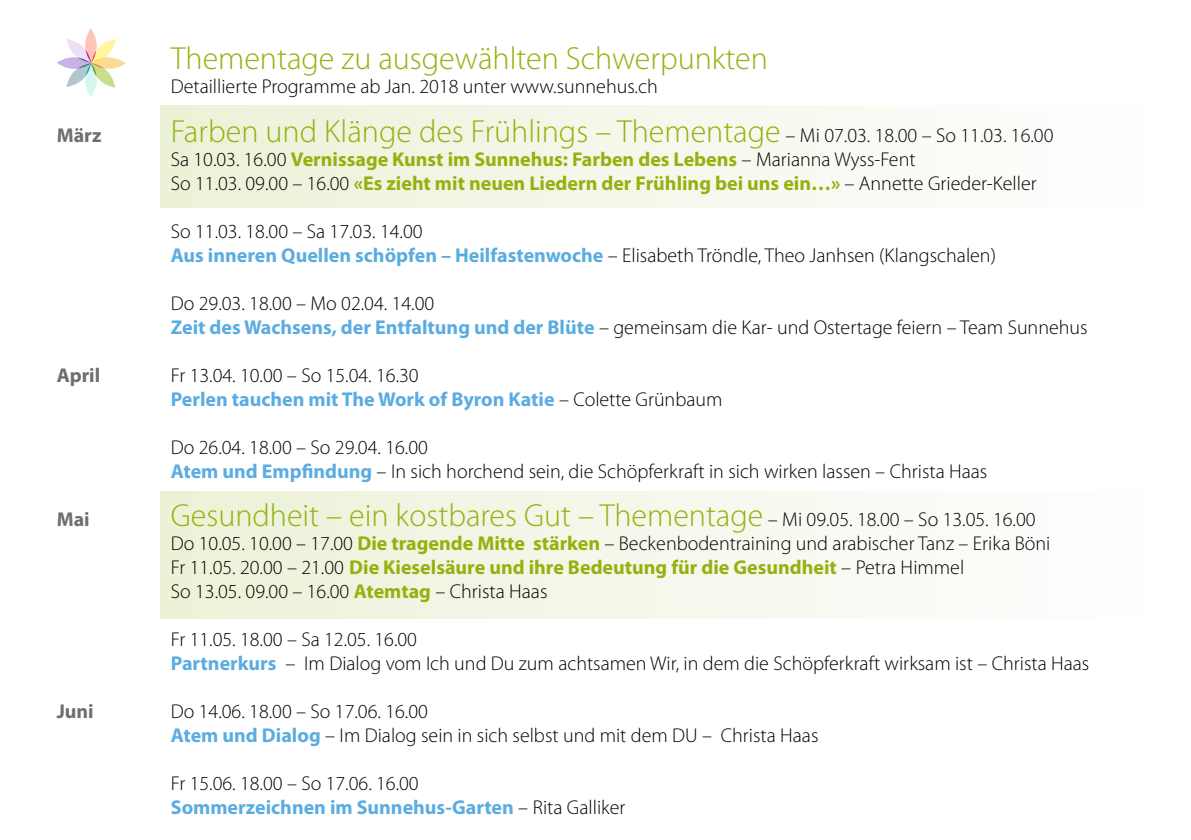
<style>
.page{position:relative;width:1191px;height:840px;background:#fff}
.page>*{position:absolute;margin:0;border:0;box-sizing:border-box;transform-origin:0 0}
.t1{font:300 32px "Myriad Pro";color:#93b20f}
.t2{font:300 20px/24px "Myriad Pro";color:#000}
.t3{font:700 20px/24px "Myriad Pro";color:#93b20f}
.t4{font:700 20px "Myriad Pro";color:#6e6e6e}
.s1{font-size:20px;color:#000}
.s2{font-weight:300;color:#000}
.s3{font-weight:700;color:#5bace0}
.s4{font-weight:700;color:#93b20f}
</style>
<div class="page">
<div style="left:161px;top:105px;width:986px;height:102px;background:linear-gradient(to right,#ecf1d7,#fefeff)"></div>
<div style="left:161px;top:491px;width:986px;height:127px;background:linear-gradient(to right,#ecf1d7,#fefeff)"></div>
<svg style="left:57px;top:28px;width:69px;height:69px"></svg>
<h1 class="t1" style="left:171px;top:41px;width:598px">Thementage zu ausgewählten Schwerpunkten</h1>
<p class="t2" style="left:171px;top:75px;width:488px">Detaillierte Programme ab Jan. 2018 unter www.sunnehus.ch</p>
<p class="t4" style="left:57px;top:122px;width:46px">März</p>
<h1 class="t1" style="left:171px;top:113px;width:884px">Farben und Klänge des Frühlings – Thementage <span class="s1">– Mi 07.03. 18.00 – So 11.03. 16.00</span></h1>
<p class="t3" style="left:171px;top:146px;width:867px"><span class="s2">Sa 10.03. 16.00</span> Vernissage Kunst im Sunnehus: Farben des Lebens <span class="s2">– Marianna Wyss-Fent<br>So 11.03. 09.00 – 16.00</span> «Es zieht mit neuen Liedern der Frühling bei uns ein…» <span class="s2">– Annette Grieder-Keller</span></p>
<p class="t2" style="left:171px;top:219px;width:826px">So 11.03. 18.00 – Sa 17.03. 14.00<br><span class="s3">Aus inneren Quellen schöpfen – Heilfastenwoche</span> – Elisabeth Tröndle, Theo Janhsen (Klangschalen)</p>
<p class="t2" style="left:171px;top:291px;width:918px">Do 29.03. 18.00 – Mo 02.04. 14.00<br><span class="s3">Zeit des Wachsens, der Entfaltung und der Blüte</span> – gemeinsam die Kar- und Ostertage feiern – Team Sunnehus</p>
<p class="t4" style="left:57px;top:362px;width:45px">April</p>
<p class="t2" style="left:171px;top:363px;width:553px">Fr 13.04. 10.00 – So 15.04. 16.30<br><span class="s3">Perlen tauchen mit The Work of Byron Katie</span> – Colette Grünbaum</p>
<p class="t2" style="left:171px;top:435px;width:818px">Do 26.04. 18.00 – So 29.04. 16.00<br><span class="s3">Atem und Empfindung</span> – In sich horchend sein, die Schöpferkraft in sich wirken lassen – Christa Haas</p>
<p class="t4" style="left:57px;top:506px;width:35px">Mai</p>
<h1 class="t1" style="left:171px;top:497px;width:866px">Gesundheit – ein kostbares Gut – Thementage <span class="s1">– Mi 09.05. 18.00 – So 13.05. 16.00</span></h1>
<p class="t2" style="left:171px;top:531px;width:881px">Do 10.05. 10.00 – 17.00 <span class="s4">Die tragende Mitte stärken</span> – Beckenbodentraining und arabischer Tanz – Erika Böni<br>Fr 11.05. 20.00 – 21.00 <span class="s4">Die Kieselsäure und ihre Bedeutung für die Gesundheit</span> – Petra Himmel<br>So 13.05. 09.00 – 16.00 <span class="s4">Atemtag</span> – Christa Haas</p>
<p class="t2" style="left:171px;top:627px;width:920px">Fr 11.05. 18.00 – Sa 12.05. 16.00<br><span class="s3">Partnerkurs</span> – Im Dialog vom Ich und Du zum achtsamen Wir, in dem die Schöpferkraft wirksam ist – Christa Haas</p>
<p class="t4" style="left:57px;top:698px;width:39px">Juni</p>
<p class="t2" style="left:171px;top:699px;width:649px">Do 14.06. 18.00 – So 17.06. 16.00<br><span class="s3">Atem und Dialog</span> – Im Dialog sein in sich selbst und mit dem DU – Christa Haas</p>
<p class="t2" style="left:171px;top:771px;width:456px">Fr 15.06. 18.00 – So 17.06. 16.00<br><span class="s3">Sommerzeichnen im Sunnehus-Garten</span> – Rita Galliker</p>
</div>
